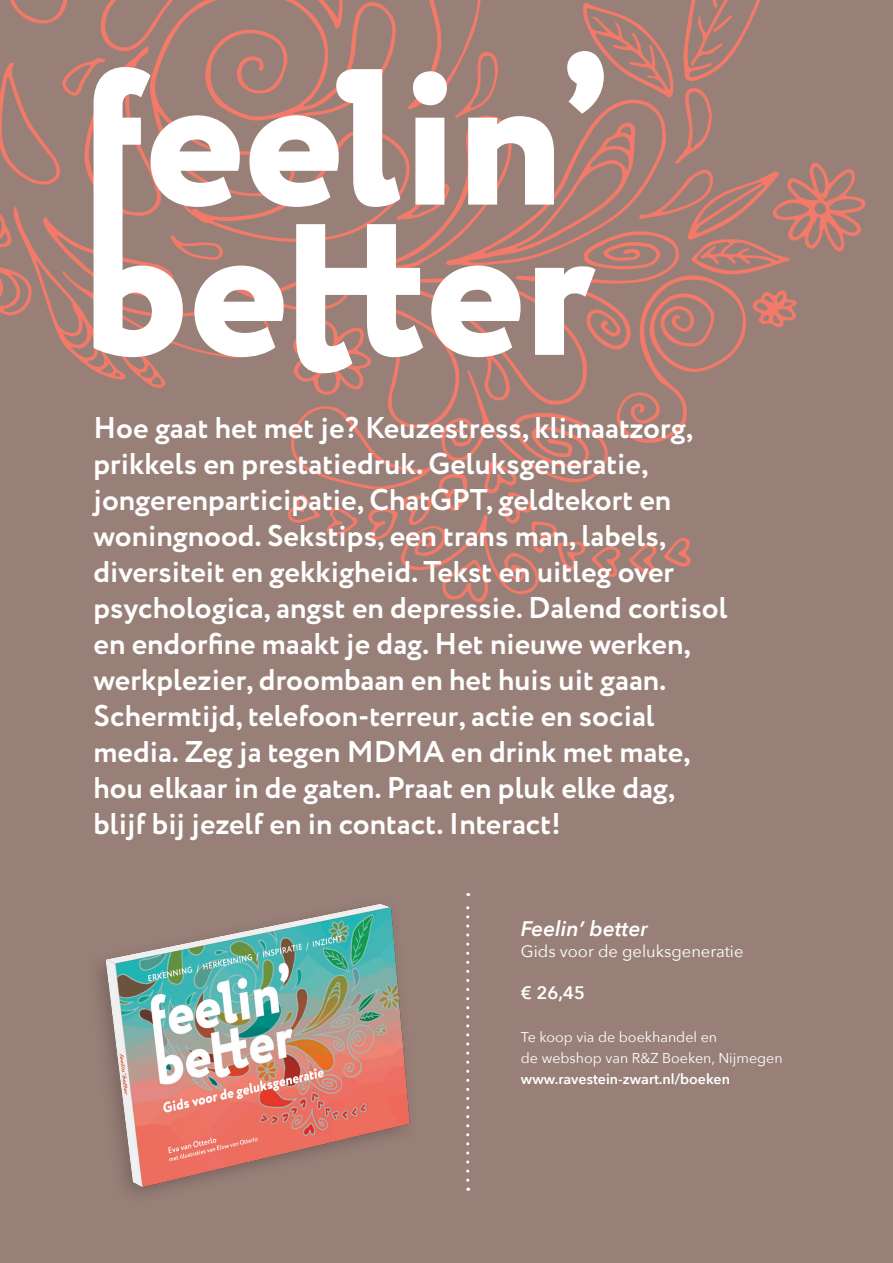
<style>
.page{position:relative;width:893px;height:1263px;background:#988078}
.page>*{position:absolute;margin:0;border:0;box-sizing:border-box;transform-origin:0 0}
.t1{font:700 30px/36px "Circe";color:#fff}
.t2{font:italic 600 21px "Avenir Next";color:#fff}
.t3{font:600 18px "Avenir Next";color:#fff}
.t4{font:16.5px "Avenir Next";color:#fff}
.t5{font:14.25px/21.3px "Avenir Next";color:#fff}
.t6{font:600 14.25px "Avenir Next";color:#fff}
</style>
<div class="page">
<svg style="left:0;top:0;width:865px;height:603px"></svg>
<svg style="left:94px;top:67px;width:501px;height:306px"></svg>
<img style="left:98px;top:903px;width:312px;height:291px">
<svg style="left:466px;top:893px;width:3px;height:287px"></svg>
<p class="t1" style="left:94px;top:411px;width:636px">Hoe gaat het met je? Keuzestress, klimaatzorg, prikkels en prestatiedruk. Geluksgeneratie, jongerenparticipatie, ChatGPT, geldtekort en woningnood. Sekstips, een trans man, labels, diversiteit en gekkigheid. Tekst en uitleg over psychologica, angst en depressie. Dalend cortisol en endorfine maakt je dag. Het nieuwe werken, werkplezier, droombaan en het huis uit gaan.<br>Schermtijd, telefoon-terreur, actie en social media. Zeg ja tegen MDMA en drink met mate, hou elkaar in de gaten. Praat en pluk elke dag, blijf bij jezelf en in contact. Interact!</p>
<p class="t2" style="left:521px;top:910px;width:128px">Feelin’ better</p>
<p class="t4" style="left:521px;top:937px;width:224px">Gids voor de geluksgeneratie</p>
<p class="t3" style="left:521px;top:978px;width:66px">€ 26,45</p>
<p class="t5" style="left:521px;top:1026px;width:263px">Te koop via de boekhandel en<br>de webshop van R&amp;Z Boeken, Nijmegen</p>
<p class="t6" style="left:521px;top:1067px;width:211px">www.ravestein-zwart.nl/boeken</p>
</div>
